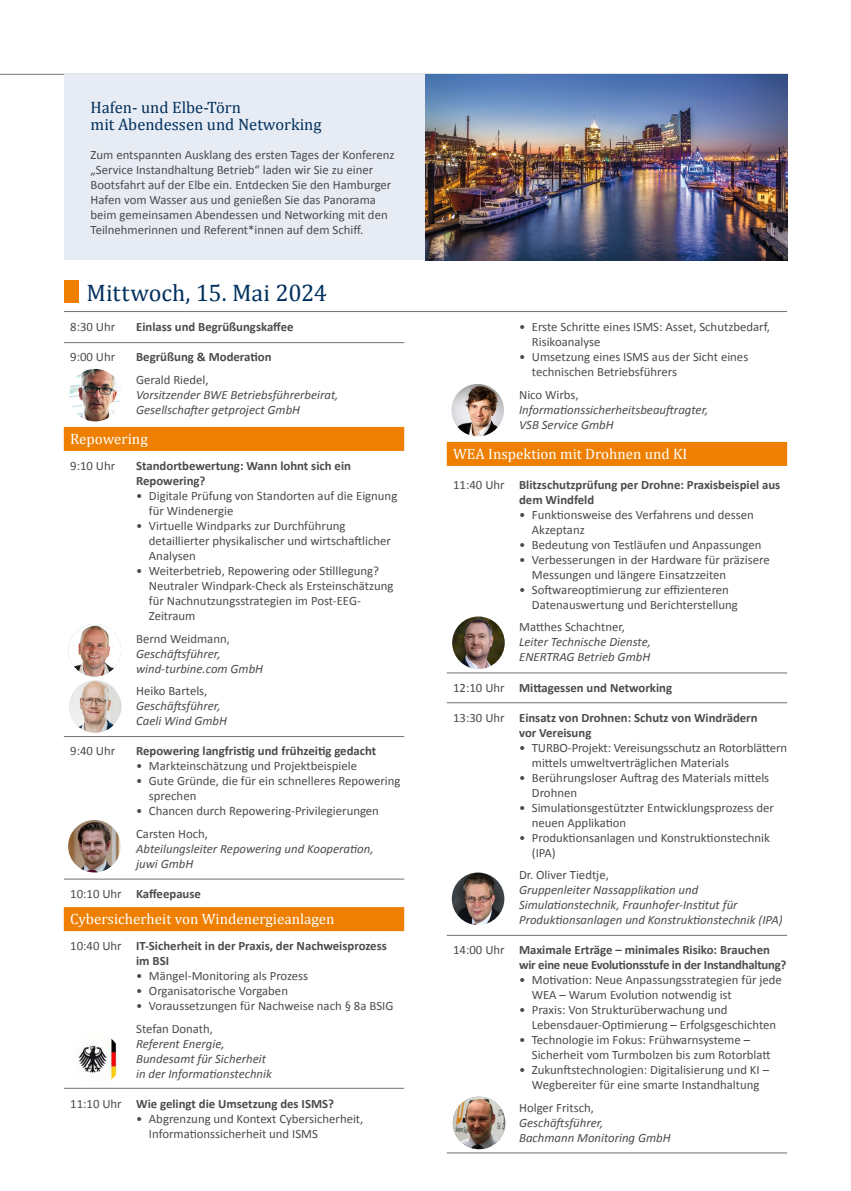
<style>
.page{position:relative;width:851px;height:1191px;background:#fff}
.page>*{position:absolute;margin:0;border:0;box-sizing:border-box;transform-origin:0 0}
.t1{font:24px "Cambria";letter-spacing:-.005em;color:#00305e}
.t2{font:16.5px/16.5px "Cambria";color:#00305e}
.t3{font:15px "Cambria";color:#fff}
.t4{font:12.75px/15px "Calibri";color:#4b4b4d}
.t5{font:italic 12.75px/15px "Calibri";color:#4b4b4d}
.t6{font:700 12.75px/15px "Calibri";color:#4b4b4d}
.t7{font:700 12.75px/15px "Calibri";letter-spacing:-.02em;color:#4b4b4d}
.s1{font-weight:400}
</style>
<div class="page">
<hr style="left:0;top:74px;width:787px;height:1px;background:#707172">
<div style="left:64px;top:75px;width:382px;height:185px;background:#e7ebf3"></div>
<img style="left:425px;top:75px;width:362px;height:185px">
<div style="left:446px;top:442px;width:341px;height:24px;background:#ee7f00"></div>
<hr style="left:446px;top:672px;width:341px;height:1px;background:#707172">
<hr style="left:446px;top:702px;width:341px;height:1px;background:#707172">
<hr style="left:446px;top:935px;width:341px;height:1px;background:#707172">
<hr style="left:446px;top:1152px;width:341px;height:1px;background:#707172">
<img style="left:451px;top:384px;width:53px;height:52px;border-radius:26px">
<img style="left:452px;top:616px;width:52px;height:53px;border-radius:26px">
<img style="left:452px;top:872px;width:52px;height:53px;border-radius:26px">
<img style="left:453px;top:1096px;width:50px;height:53px">
<div style="left:64px;top:427px;width:340px;height:24px;background:#ee7f00"></div>
<div style="left:64px;top:907px;width:340px;height:24px;background:#ee7f00"></div>
<hr style="left:64px;top:342px;width:340px;height:1px;background:#707172">
<hr style="left:64px;top:736px;width:340px;height:1px;background:#707172">
<hr style="left:64px;top:878px;width:340px;height:1px;background:#707172">
<hr style="left:64px;top:1088px;width:340px;height:1px;background:#707172">
<img style="left:69px;top:369px;width:52px;height:52px;border-radius:26px">
<img style="left:68px;top:624px;width:53px;height:52px;border-radius:26px">
<img style="left:69px;top:680px;width:52px;height:53px;border-radius:26px">
<img style="left:68px;top:820px;width:53px;height:52px;border-radius:26px">
<img style="left:78px;top:1038px;width:40px;height:42px">
<div style="left:64px;top:280px;width:14px;height:23px;background:#ee7f00"></div>
<hr style="left:64px;top:311px;width:723px;height:1px;background:#707172">
<p class="t2" style="left:91px;top:99px;width:232px">Hafen- und Elbe-Törn<br>mit Abendessen und Networking</p>
<p class="t4" style="left:91px;top:147px;width:305px">Zum entspannten Ausklang des ersten Tages der Konferenz „Service Instandhaltung Betrieb“ laden wir Sie zu einer Bootsfahrt auf der Elbe ein. Entdecken Sie den Hamburger Hafen vom Wasser aus und genießen Sie das Panorama beim gemeinsamen Abendessen und Networking mit den Teilnehmerinnen und Referent*innen auf dem Schiff.</p>
<h1 class="t1" style="left:86px;top:278px;width:242px">Mittwoch, 15. Mai 2024</h1>
<p class="t4" style="left:70px;top:319px;width:47px">8:30 Uhr</p>
<p class="t6" style="left:136px;top:319px;width:159px">Einlass und Begrüßungskaffee</p>
<p class="t4" style="left:70px;top:349px;width:47px">9:00 Uhr</p>
<p class="t6" style="left:136px;top:349px;width:137px">Begrüßung &amp; Moderation</p>
<p class="t4" style="left:136px;top:372px;width:74px">Gerald Riedel,</p>
<p class="t5" style="left:136px;top:386px;width:204px">Vorsitzender BWE Betriebsführerbeirat,<br>Gesellschafter getproject GmbH</p>
<p class="t3" style="left:70px;top:430px;width:79px">Repowering</p>
<p class="t4" style="left:70px;top:458px;width:47px">9:10 Uhr</p>
<p class="t6" style="left:136px;top:458px;width:216px">Standortbewertung: Wann lohnt sich ein<br>Repowering?</p>
<p class="t4" style="left:149px;top:488px;width:250px;text-indent:-13px">• Digitale Prüfung von Standorten auf die Eignung für Windenergie</p>
<p class="t4" style="left:149px;top:518px;width:243px;text-indent:-13px">• Virtuelle Windparks zur Durchführung detaillierter physikalischer und wirtschaftlicher<br>Analysen</p>
<p class="t4" style="left:149px;top:563px;width:246px;text-indent:-13px">• Weiterbetrieb, Repowering oder Stilllegung?<br>Neutraler Windpark-Check als Ersteinschätzung für Nachnutzungsstrategien im Post-EEG-Zeitraum</p>
<p class="t4" style="left:136px;top:630px;width:95px">Bernd Weidmann,</p>
<p class="t5" style="left:136px;top:645px;width:128px">Geschäftsführer, wind-turbine.com GmbH</p>
<p class="t4" style="left:136px;top:683px;width:73px">Heiko Bartels,</p>
<p class="t5" style="left:136px;top:698px;width:92px">Geschäftsführer,<br>Caeli Wind GmbH</p>
<p class="t4" style="left:70px;top:743px;width:47px">9:40 Uhr</p>
<p class="t6" style="left:136px;top:743px;width:242px">Repowering langfristig und frühzeitig gedacht</p>
<p class="t4" style="left:136px;top:758px;width:222px">• Markteinschätzung und Projektbeispiele</p>
<p class="t4" style="left:149px;top:773px;width:253px;text-indent:-13px">• Gute Gründe, die für ein schnelleres Repowering sprechen</p>
<p class="t4" style="left:136px;top:799px;width:244px;line-height:22.5px">• Chancen durch Repowering-Privilegierungen<br>Carsten Hoch,</p>
<p class="t5" style="left:136px;top:840px;width:239px">Abteilungsleiter Repowering und Kooperation, juwi GmbH</p>
<p class="t6" style="left:70px;top:885px;width:132px"><span class="s1">10:10 Uhr</span> Kaffeepause</p>
<p class="t3" style="left:70px;top:910px;width:266px">Cybersicherheit von Windenergieanlagen</p>
<p class="t6" style="left:136px;top:938px;width:252px;text-indent:-66px"><span class="s1">10:40 Uhr</span> IT-Sicherheit in der Praxis, der Nachweisprozess im BSI</p>
<p class="t4" style="left:136px;top:968px;width:173px">• Mängel-Monitoring als Prozess</p>
<p class="t4" style="left:136px;top:983px;width:153px">• Organisatorische Vorgaben</p>
<p class="t4" style="left:136px;top:994px;width:259px;line-height:22.5px">• Voraussetzungen für Nachweise nach § 8a BSIG<br>Stefan Donath,</p>
<p class="t5" style="left:136px;top:1035px;width:137px">Referent Energie,<br>Bundesamt für Sicherheit in der Informationstechnik</p>
<p class="t6" style="left:70px;top:1095px;width:265px"><span class="s1">11:10 Uhr</span> Wie gelingt die Umsetzung des ISMS?</p>
<p class="t4" style="left:149px;top:1110px;width:216px;text-indent:-13px">• Abgrenzung und Kontext Cybersicherheit,<br>Informationssicherheit und ISMS</p>
<p class="t4" style="left:531px;top:319px;width:239px;text-indent:-13px">• Erste Schritte eines ISMS: Asset, Schutzbedarf,<br>Risikoanalyse</p>
<p class="t4" style="left:531px;top:349px;width:218px;text-indent:-13px">• Umsetzung eines ISMS aus der Sicht eines technischen Betriebsführers</p>
<p class="t4" style="left:519px;top:387px;width:61px">Nico Wirbs,</p>
<p class="t5" style="left:519px;top:401px;width:191px">Informationssicherheitsbeauftragter,<br>VSB Service GmbH</p>
<p class="t3" style="left:453px;top:445px;width:236px">WEA Inspektion mit Drohnen und KI</p>
<p class="t6" style="left:519px;top:477px;width:263px;text-indent:-66px"><span class="s1">11:40 Uhr</span> Blitzschutzprüfung per Drohne: Praxisbeispiel aus dem Windfeld</p>
<p class="t4" style="left:531px;top:507px;width:223px;text-indent:-13px">• Funktionsweise des Verfahrens und dessen<br>Akzeptanz</p>
<p class="t4" style="left:519px;top:537px;width:244px">• Bedeutung von Testläufen und Anpassungen</p>
<p class="t4" style="left:531px;top:552px;width:239px;text-indent:-13px">• Verbesserungen in der Hardware für präzisere<br>Messungen und längere Einsatzzeiten</p>
<p class="t4" style="left:531px;top:582px;width:207px;text-indent:-13px">• Softwareoptimierung zur effizienteren<br>Datenauswertung und Berichterstellung</p>
<p class="t4" style="left:519px;top:619px;width:107px">Matthes Schachtner,</p>
<p class="t5" style="left:519px;top:634px;width:133px">Leiter Technische Dienste,<br>ENERTRAG Betrieb GmbH</p>
<p class="t6" style="left:453px;top:679px;width:220px"><span class="s1">12:10 Uhr</span> Mittagessen und Networking</p>
<p class="t6" style="left:519px;top:709px;width:240px;text-indent:-66px"><span class="s1">13:30 Uhr</span> Einsatz von Drohnen: Schutz von Windrädern vor Vereisung</p>
<p class="t4" style="left:531px;top:739px;width:257px;text-indent:-13px">• TURBO-Projekt: Vereisungsschutz an Rotorblättern mittels umweltverträglichen Materials</p>
<p class="t4" style="left:531px;top:769px;width:239px;text-indent:-13px">• Berührungsloser Auftrag des Materials mittels<br>Drohnen</p>
<p class="t4" style="left:531px;top:799px;width:243px;text-indent:-13px">• Simulationsgestützter Entwicklungsprozess der neuen Applikation</p>
<p class="t4" style="left:531px;top:829px;width:239px;text-indent:-13px">• Produktionsanlagen und Konstruktionstechnik (IPA)</p>
<p class="t4" style="left:519px;top:867px;width:91px">Dr. Oliver Tiedtje,</p>
<p class="t5" style="left:519px;top:881px;width:265px">Gruppenleiter Nassapplikation und<br>Simulationstechnik, Fraunhofer-Institut für<br>Produktionsanlagen und Konstruktionstechnik (IPA)</p>
<p class="t7" style="left:519px;top:942px;width:269px;text-indent:-66px"><span class="s1">14:00 Uhr</span> Maximale Erträge – minimales Risiko: Brauchen wir eine neue Evolutionsstufe in der Instandhaltung?</p>
<p class="t4" style="left:531px;top:972px;width:251px;text-indent:-13px">• Motivation: Neue Anpassungsstrategien für jede<br>WEA – Warum Evolution notwendig ist</p>
<p class="t4" style="left:531px;top:1002px;width:246px;text-indent:-13px">• Praxis: Von Strukturüberwachung und<br>Lebensdauer-Optimierung – Erfolgsgeschichten</p>
<p class="t4" style="left:531px;top:1032px;width:240px;text-indent:-13px">• Technologie im Fokus: Frühwarnsysteme –<br>Sicherheit vom Turmbolzen bis zum Rotorblatt</p>
<p class="t4" style="left:519px;top:1062px;width:251px;text-align:center">• Zukunftstechnologien: Digitalisierung und KI –<br>Wegbereiter für eine smarte Instandhaltung</p>
<p class="t4" style="left:519px;top:1099px;width:76px">Holger Fritsch,</p>
<p class="t5" style="left:519px;top:1114px;width:153px">Geschäftsführer,<br>Bachmann Monitoring GmbH</p>
</div>
